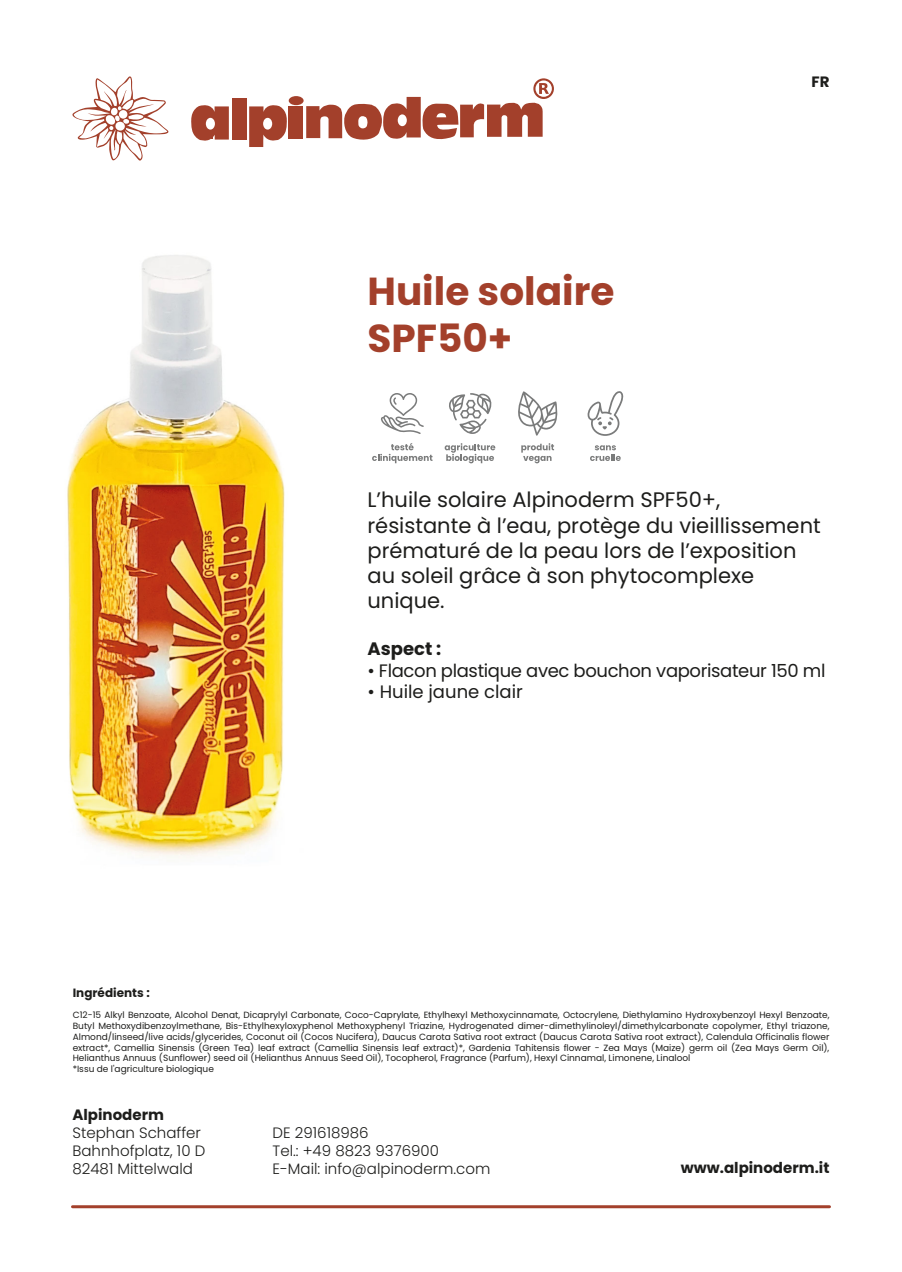
<style>
.page{position:relative;width:902px;height:1272px;background:#fff}
.page>*{position:absolute;margin:0;border:0;box-sizing:border-box;transform-origin:0 0}
.t1{font:700 39px/46.8px "Poppins";color:#a3402b}
.t2{font:21px/25.2px "Poppins";color:#1d1d1b}
.t3{font:18px "Poppins";letter-spacing:-.02em;color:#1d1d1b}
.t4{font:18px "Poppins";color:#1d1d1b}
.t5{font:700 18px "Poppins";color:#1d1d1b}
.t6{font:300 15px/18px "Poppins";color:#1d1d1b}
.t7{font:700 15px "Poppins";color:#1d1d1b}
.t8{font:700 12px "Poppins";color:#1d1d1b}
.t9{font:9px/10.8px "Poppins";color:#1d1d1b}
</style>
<div class="page">
<hr style="left:72px;top:1205px;width:757px;height:3px;background:#a3402b">
<div style="left:232px;top:99px;width:14px;height:41px;background:#a3402b"></div>
<svg style="left:191px;top:105px;width:38px;height:36px"></svg>
<svg style="left:249px;top:105px;width:38px;height:42px"></svg>
<div style="left:289px;top:106px;width:14px;height:33px;background:#a3402b"></div>
<div style="left:289px;top:96px;width:14px;height:9px;background:#a3402b;border-radius:50%"></div>
<svg style="left:306px;top:78px;width:248px;height:62px"></svg>
<svg style="left:72px;top:76px;width:96px;height:85px"></svg>
<img style="left:67px;top:255px;width:366px;height:602px">
<svg style="left:587px;top:391px;width:36px;height:45px"></svg>
<svg style="left:590px;top:445px;width:30px;height:16px"></svg>
<svg style="left:518px;top:391px;width:40px;height:44px"></svg>
<svg style="left:521px;top:443px;width:33px;height:20px"></svg>
<svg style="left:380px;top:393px;width:44px;height:41px"></svg>
<svg style="left:372px;top:443px;width:60px;height:20px"></svg>
<svg style="left:449px;top:393px;width:43px;height:41px"></svg>
<svg style="left:444px;top:443px;width:51px;height:20px"></svg>
<h1 class="t1" style="left:367px;top:268px;width:248px">Huile solaire<br>SPF50+</h1>
<h3 class="t7" style="left:811px;top:73px;width:19px">FR</h3>
<h2 class="t2" style="left:367px;top:487px;width:454px">L’huile solaire Alpinoderm SPF50+, résistante à l’eau, protège du vieillissement prématuré de la peau lors de l’exposition au soleil grâce à son phytocomplexe unique.</h2>
<h3 class="t5" style="left:367px;top:638px;width:75px">Aspect :</h3>
<h3 class="t3" style="left:367px;top:660px;width:459px">• Flacon plastique avec bouchon vaporisateur 150 ml</h3>
<h3 class="t4" style="left:367px;top:681px;width:157px">• Huile jaune clair</h3>
<h3 class="t8" style="left:73px;top:985px;width:78px">Ingrédients :</h3>
<p class="t9" style="left:73px;top:1009px;width:758px">C12-15 Alkyl Benzoate, Alcohol Denat, Dicaprylyl Carbonate, Coco-Caprylate, Ethylhexyl Methoxycinnamate, Octocrylene, Diethylamino Hydroxybenzoyl Hexyl Benzoate, Butyl Methoxydibenzoylmethane, Bis-Ethylhexyloxyphenol Methoxyphenyl Triazine, Hydrogenated dimer-dimethylinoleyl/dimethylcarbonate copolymer, Ethyl triazone, Almond/linseed/live acids/glycerides, Coconut oil (Cocos Nucifera), Daucus Carota Sativa root extract (Daucus Carota Sativa root extract), Calendula Officinalis flower extract*, Camellia Sinensis (Green Tea) leaf extract (Camellia Sinensis leaf extract)*, Gardenia Tahitensis flower - Zea Mays (Maize) germ oil (Zea Mays Germ Oil), Helianthus Annuus (Sunflower) seed oil (Helianthus Annuus Seed Oil), Tocopherol, Fragrance (Parfum), Hexyl Cinnamal, Limonene, Linalool<br>*Issu de l'agriculture biologique</p>
<h3 class="t7" style="left:72px;top:1105px;width:93px">Alpinoderm</h3>
<h3 class="t6" style="left:72px;top:1123px;width:134px">Stephan Schaffer<br>Bahnhofplatz, 10 D<br>82481 Mittelwald</h3>
<h3 class="t6" style="left:272px;top:1123px;width:219px">DE 291618986<br>Tel.: +49 8823 9376900<br>E-Mail: info@alpinoderm.com</h3>
<h3 class="t7" style="left:680px;top:1159px;width:150px">www.alpinoderm.it</h3>
</div>
